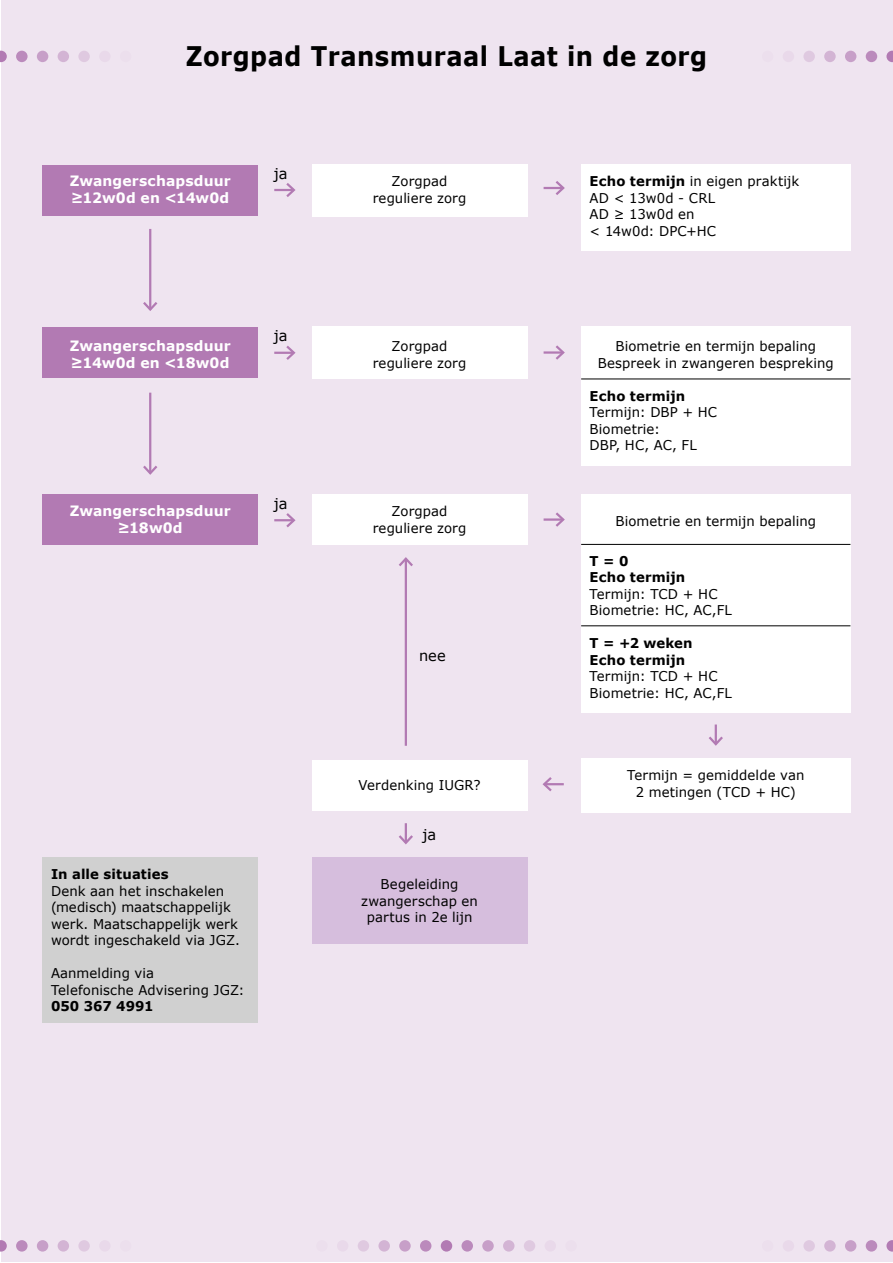
<style>
.page{position:relative;width:893px;height:1263px;background:#fff}
.page>*{position:absolute;margin:0;border:0;box-sizing:border-box;transform-origin:0 0}
.t1{font:700 27px "Verdana";letter-spacing:.02em;color:#000;scale:.9 1}
.t2{font:14.85px "Verdana";letter-spacing:-.005em;color:#000}
.t3{font:700 14.25px/16.5px "Verdana";letter-spacing:.005em;color:#fff}
.t4{font:13.5px/16.5px "Verdana";letter-spacing:.005em;color:#000;text-align:center}
.t5{font:700 13.5px/16.5px "Verdana";letter-spacing:.005em;color:#000}
.s1{font-weight:700}
</style>
<div class="page">
<div style="left:1px;top:1px;width:891px;height:1261px;background:#efe4f0"></div>
<div style="left:312px;top:164px;width:215px;height:52px;background:#fff"></div>
<div style="left:312px;top:327px;width:215px;height:52px;background:#fff"></div>
<div style="left:581px;top:327px;width:269px;height:52px;background:#fff"></div>
<div style="left:581px;top:494px;width:269px;height:52px;background:#fff"></div>
<div style="left:581px;top:379px;width:269px;height:87px;background:#fff"></div>
<div style="left:581px;top:546px;width:269px;height:87px;background:#fff"></div>
<div style="left:581px;top:633px;width:269px;height:79px;background:#fff"></div>
<div style="left:312px;top:494px;width:215px;height:50px;background:#fff"></div>
<div style="left:312px;top:760px;width:215px;height:50px;background:#fff"></div>
<div style="left:312px;top:857px;width:215px;height:87px;background:#d6bedd"></div>
<div style="left:581px;top:758px;width:269px;height:54px;background:#fff"></div>
<div style="left:581px;top:164px;width:269px;height:87px;background:#fff"></div>
<div style="left:43px;top:166px;width:215px;height:50px;background:#b27ab3"></div>
<div style="left:43px;top:327px;width:215px;height:51px;background:#b27ab3"></div>
<div style="left:43px;top:494px;width:215px;height:50px;background:#b27ab3"></div>
<hr style="left:581px;top:625px;width:269px;height:1px;background:#000">
<hr style="left:581px;top:544px;width:269px;height:1px;background:#000">
<hr style="left:581px;top:379px;width:269px;height:1px;background:#000">
<div style="left:866px;top:51px;width:11px;height:11px;background:#bb8abc;border-radius:50%"></div>
<div style="left:803px;top:51px;width:12px;height:11px;background:#dfc9e0;border-radius:50%"></div>
<div style="left:762px;top:51px;width:11px;height:11px;background:#ecdfed;border-radius:50%"></div>
<div style="left:845px;top:51px;width:11px;height:11px;background:#c79fc8;border-radius:50%"></div>
<svg style="left:886px;top:51px;width:7px;height:11px"></svg>
<div style="left:824px;top:51px;width:12px;height:11px;background:#d3b4d4;border-radius:50%"></div>
<div style="left:783px;top:51px;width:11px;height:11px;background:#e9d9ea;border-radius:50%"></div>
<div style="left:866px;top:1240px;width:11px;height:11px;background:#bb8abc;border-radius:50%"></div>
<div style="left:803px;top:1240px;width:12px;height:11px;background:#dfc9e0;border-radius:50%"></div>
<div style="left:762px;top:1240px;width:11px;height:11px;background:#ecdfed;border-radius:50%"></div>
<div style="left:845px;top:1240px;width:11px;height:11px;background:#c79fc8;border-radius:50%"></div>
<svg style="left:886px;top:1240px;width:7px;height:11px"></svg>
<div style="left:824px;top:1240px;width:12px;height:11px;background:#d3b4d4;border-radius:50%"></div>
<div style="left:783px;top:1240px;width:11px;height:11px;background:#e9d9ea;border-radius:50%"></div>
<div style="left:58px;top:51px;width:11px;height:11px;background:#d3b4d4;border-radius:50%"></div>
<div style="left:16px;top:51px;width:12px;height:11px;background:#bb8abc;border-radius:50%"></div>
<div style="left:99px;top:51px;width:12px;height:11px;background:#e9d9ea;border-radius:50%"></div>
<svg style="left:0;top:51px;width:7px;height:11px"></svg>
<div style="left:78px;top:51px;width:12px;height:11px;background:#dfc9e0;border-radius:50%"></div>
<div style="left:37px;top:51px;width:11px;height:11px;background:#c79fc8;border-radius:50%"></div>
<div style="left:120px;top:51px;width:11px;height:11px;background:#ecdfed;border-radius:50%"></div>
<div style="left:58px;top:1240px;width:11px;height:11px;background:#d3b4d4;border-radius:50%"></div>
<div style="left:16px;top:1240px;width:12px;height:11px;background:#bb8abc;border-radius:50%"></div>
<div style="left:99px;top:1240px;width:12px;height:11px;background:#e9d9ea;border-radius:50%"></div>
<svg style="left:0;top:1240px;width:7px;height:11px"></svg>
<div style="left:78px;top:1240px;width:12px;height:11px;background:#dfc9e0;border-radius:50%"></div>
<div style="left:37px;top:1240px;width:11px;height:11px;background:#c79fc8;border-radius:50%"></div>
<div style="left:120px;top:1240px;width:11px;height:11px;background:#ecdfed;border-radius:50%"></div>
<div style="left:420px;top:1240px;width:11px;height:11px;background:#bb8abc;border-radius:50%"></div>
<div style="left:358px;top:1240px;width:11px;height:11px;background:#dfc9e0;border-radius:50%"></div>
<div style="left:503px;top:1240px;width:11px;height:11px;background:#d3b4d4;border-radius:50%"></div>
<div style="left:316px;top:1240px;width:12px;height:11px;background:#ecdfed;border-radius:50%"></div>
<div style="left:461px;top:1240px;width:12px;height:11px;background:#bb8abc;border-radius:50%"></div>
<div style="left:399px;top:1240px;width:12px;height:11px;background:#c79fc8;border-radius:50%"></div>
<div style="left:545px;top:1240px;width:11px;height:11px;background:#e9d9ea;border-radius:50%"></div>
<div style="left:441px;top:1240px;width:11px;height:11px;background:#b27ab3;border-radius:50%"></div>
<div style="left:378px;top:1240px;width:12px;height:11px;background:#d3b4d4;border-radius:50%"></div>
<div style="left:524px;top:1240px;width:11px;height:11px;background:#dfc9e0;border-radius:50%"></div>
<div style="left:337px;top:1240px;width:11px;height:11px;background:#e9d9ea;border-radius:50%"></div>
<div style="left:482px;top:1240px;width:12px;height:11px;background:#c79fc8;border-radius:50%"></div>
<div style="left:565px;top:1240px;width:12px;height:11px;background:#ecdfed;border-radius:50%"></div>
<div style="left:43px;top:857px;width:215px;height:166px;background:#d0d0d0"></div>
<hr style="left:149px;top:229px;width:2px;height:80px;background:#b27ab3">
<svg style="left:143px;top:299px;width:15px;height:12px"></svg>
<hr style="left:149px;top:393px;width:2px;height:80px;background:#b27ab3">
<svg style="left:143px;top:463px;width:15px;height:12px"></svg>
<hr style="left:274px;top:189px;width:20px;height:2px;background:#b27ab3">
<svg style="left:284px;top:183px;width:12px;height:14px"></svg>
<hr style="left:274px;top:352px;width:20px;height:2px;background:#b27ab3">
<svg style="left:284px;top:345px;width:12px;height:15px"></svg>
<hr style="left:274px;top:519px;width:20px;height:2px;background:#b27ab3">
<svg style="left:284px;top:513px;width:12px;height:15px"></svg>
<hr style="left:405px;top:823px;width:2px;height:20px;background:#b27ab3">
<svg style="left:399px;top:833px;width:14px;height:12px"></svg>
<hr style="left:405px;top:559px;width:2px;height:187px;background:#b27ab3">
<svg style="left:399px;top:557px;width:14px;height:12px"></svg>
<svg style="left:544px;top:181px;width:21px;height:14px"></svg>
<hr style="left:544px;top:351px;width:19px;height:3px;background:#b27ab3">
<svg style="left:553px;top:345px;width:12px;height:15px"></svg>
<hr style="left:544px;top:518px;width:19px;height:3px;background:#b27ab3">
<svg style="left:553px;top:512px;width:12px;height:15px"></svg>
<hr style="left:544px;top:783px;width:20px;height:2px;background:#b27ab3">
<svg style="left:542px;top:777px;width:12px;height:15px"></svg>
<hr style="left:715px;top:724px;width:2px;height:20px;background:#b27ab3">
<svg style="left:709px;top:734px;width:14px;height:12px"></svg>
<h1 class="t1" style="left:186px;top:39px;width:581px">Zorgpad Transmuraal Laat in de zorg</h1>
<p class="t3" style="left:70px;top:173px;width:162px">Zwangerschapsduur ≥12w0d en &lt;14w0d</p>
<p class="t2" style="left:274px;top:164px;width:15px">ja</p>
<p class="t4" style="left:373px;top:173px;width:95px">Zorgpad reguliere zorg</p>
<p class="t4" style="left:590px;top:173px;width:211px;text-align:left"><span class="s1">Echo termijn</span> in eigen praktijk<br>AD &lt; 13w0d - CRL<br>AD ≥ 13w0d en<br>&lt; 14w0d: DPC+HC</p>
<p class="t3" style="left:70px;top:338px;width:162px">Zwangerschapsduur ≥14w0d en &lt;18w0d</p>
<p class="t2" style="left:274px;top:327px;width:15px">ja</p>
<p class="t4" style="left:373px;top:338px;width:95px">Zorgpad reguliere zorg</p>
<p class="t4" style="left:598px;top:338px;width:238px">Biometrie en termijn bepaling<br>Bespreek in zwangeren bespreking</p>
<p class="t5" style="left:590px;top:387px;width:97px">Echo termijn</p>
<p class="t4" style="left:590px;top:404px;width:129px;text-align:left">Termijn: DBP + HC<br>Biometrie:<br>DBP, HC, AC, FL</p>
<p class="t3" style="left:70px;top:503px;width:162px;text-align:center">Zwangerschapsduur ≥18w0d</p>
<p class="t2" style="left:274px;top:494px;width:15px">ja</p>
<p class="t4" style="left:373px;top:503px;width:95px">Zorgpad reguliere zorg</p>
<p class="t4" style="left:615px;top:513px;width:202px">Biometrie en termijn bepaling</p>
<p class="t2" style="left:419px;top:646px;width:28px">nee</p>
<p class="t5" style="left:590px;top:552px;width:97px">T = 0<br>Echo termijn</p>
<p class="t4" style="left:590px;top:586px;width:144px;text-align:left">Termijn: TCD + HC<br>Biometrie: HC, AC,FL</p>
<p class="t5" style="left:590px;top:635px;width:104px">T = +2 weken<br>Echo termijn</p>
<p class="t4" style="left:590px;top:668px;width:144px;text-align:left">Termijn: TCD + HC<br>Biometrie: HC, AC,FL</p>
<p class="t4" style="left:358px;top:777px;width:124px">Verdenking IUGR?</p>
<p class="t4" style="left:627px;top:767px;width:179px">Termijn = gemiddelde van<br>2 metingen (TCD + HC)</p>
<p class="t2" style="left:422px;top:825px;width:15px">ja</p>
<p class="t5" style="left:51px;top:866px;width:119px">In alle situaties</p>
<p class="t4" style="left:51px;top:883px;width:190px;text-align:left">Denk aan het inschakelen (medisch) maatschappelijk werk. Maatschappelijk werk wordt ingeschakeld via JGZ.</p>
<p class="t4" style="left:51px;top:965px;width:195px;text-align:left">Aanmelding via<br>Telefonische Advisering JGZ:</p>
<p class="t5" style="left:51px;top:998px;width:104px">050 367 4991</p>
<p class="t4" style="left:361px;top:876px;width:118px">Begeleiding zwangerschap en partus in 2e lijn</p>
</div>
